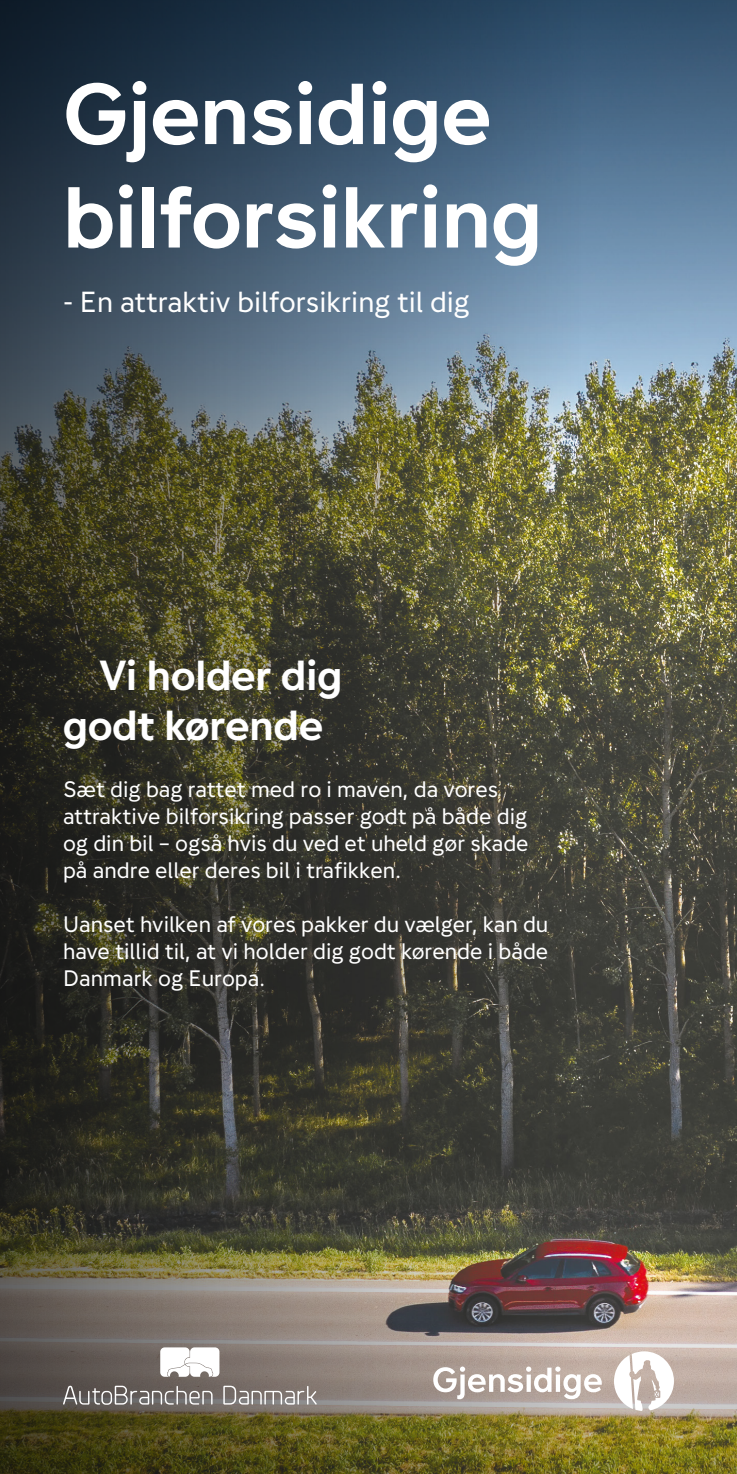
<style>
.page{position:relative;width:737px;height:1474px;background:#fff}
.page>*{position:absolute;margin:0;border:0;box-sizing:border-box;transform-origin:0 0}
.t1{font:86.1px/103.4px "Gjensidige Display";color:#fff}
.t2{font:42px/50.4px "Gjensidige Display";color:#fff}
.t3{font:29.05px "Gjensidige Type";color:#fff}
.t4{font:22.4px/26.8px "Gjensidige Type";color:#fff}
</style>
<div class="page">
<img style="left:580px;top:443px;width:157px;height:847px">
<img style="left:580px;top:1290px;width:157px;height:183px">
<svg style="left:580px;top:0;width:157px;height:443px"></svg>
<img style="left:0;top:0;width:580px;height:1473px">
<svg style="left:614px;top:1351px;width:60px;height:59px"></svg>
<svg style="left:433px;top:1366px;width:169px;height:33px"></svg>
<svg style="left:63px;top:1385px;width:149px;height:19px"></svg>
<svg style="left:223px;top:1385px;width:94px;height:19px"></svg>
<svg style="left:160px;top:1347px;width:59px;height:29px"></svg>
<h1 class="t1" style="left:63px;top:61px;width:481px">Gjensidige bilforsikring</h1>
<p class="t3" style="left:63px;top:284px;width:408px">- En attraktiv bilforsikring til dig</p>
<h2 class="t2" style="left:63px;top:649px;width:281px;text-indent:37px">Vi holder dig godt kørende</h2>
<p class="t4" style="left:63px;top:776px;width:467px">Sæt dig bag rattet med ro i maven, da vores attraktive bilforsikring passer godt på både dig og din bil – også hvis du ved et uheld gør skade på andre eller deres bil i trafikken.</p>
<p class="t4" style="left:63px;top:910px;width:487px;text-align:justify">Uanset hvilken af vores pakker du vælger, kan du have tillid til, at vi holder dig godt kørende i både Danmark og Europa.</p>
</div>
